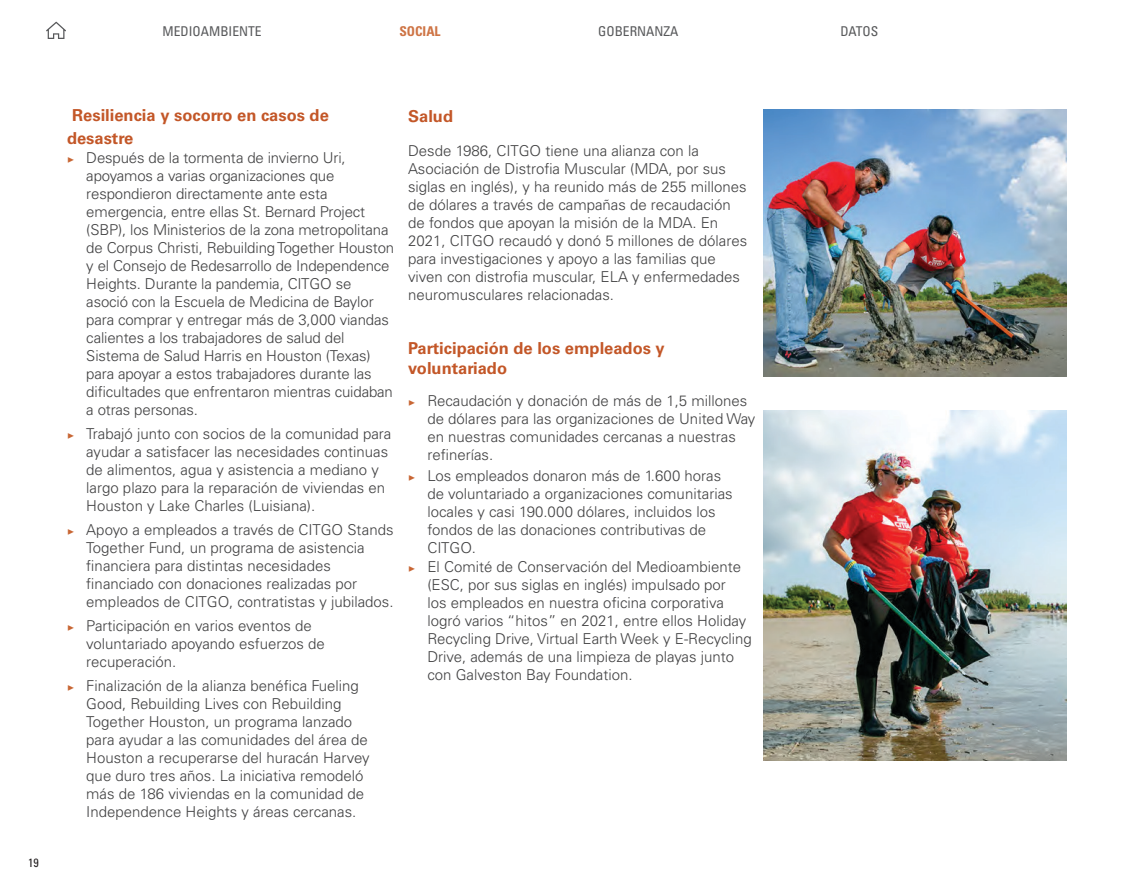
<style>
.page{position:relative;width:1134px;height:891px;background:#fff}
.page>*{position:absolute;margin:0;border:0;box-sizing:border-box;transform-origin:0 0}
.t1{font:700 16.5px/19.8px "Univers LT Std";color:#c35728}
.t2{font:300 15px/18px "Univers LT Std";color:#414142}
.t3{font:condensed 13.5px "Univers LT Std";color:#58595b}
.t4{font:700 condensed 13.5px "Univers LT Std";color:#ce7445}
.t5{font:condensed 12px "Univers LT Std";color:#231f20}
.s1{font-family:"Minion Pro";font-weight:400;font-size:12px;color:#c86634}
</style>
<div class="page">
<img style="left:764px;top:411px;width:302px;height:350px">
<img style="left:764px;top:110px;width:302px;height:267px">
<svg style="left:46px;top:22px;width:20px;height:17px"></svg>
<p class="t5" style="left:28px;top:855px;width:12px">19</p>
<p class="t3" style="left:163px;top:23px;width:100px">MEDIOAMBIENTE</p>
<p class="t4" style="left:399px;top:23px;width:43px">SOCIAL</p>
<p class="t3" style="left:598px;top:23px;width:82px">GOBERNANZA</p>
<p class="t3" style="left:840px;top:23px;width:40px">DATOS</p>
<p class="t1" style="left:72px;top:106px;width:258px">Resiliencia y socorro en casos de</p>
<p class="t1" style="left:408px;top:106px;width:46px">Salud</p>
<p class="t2" style="left:408px;top:142px;width:341px">Desde 1986, CITGO tiene una alianza con la Asociación de Distrofia Muscular (MDA, por sus siglas en inglés), y ha reunido más de 255 millones de dólares a través de campañas de recaudación de fondos que apoyan la misión de la MDA. En 2021, CITGO recaudó y donó 5 millones de dólares para investigaciones y apoyo a las familias que viven con distrofia muscular, ELA y enfermedades neuromusculares relacionadas.</p>
<p class="t1" style="left:67px;top:128px;width:68px">desastre</p>
<p class="t2" style="left:86px;top:149px;width:309px;text-indent:-19px"><span class="s1">▶</span> Después de la tormenta de invierno Uri, apoyamos a varias organizaciones que respondieron directamente ante esta emergencia, entre ellas St. Bernard Project (SBP), los Ministerios de la zona metropolitana de Corpus Christi, Rebuilding Together Houston y el Consejo de Redesarrollo de Independence Heights. Durante la pandemia, CITGO se asoció con la Escuela de Medicina de Baylor para comprar y entregar más de 3,000 viandas calientes a los trabajadores de salud del Sistema de Salud Harris en Houston (Texas) para apoyar a estos trabajadores durante las dificultades que enfrentaron mientras cuidaban a otras personas.</p>
<p class="t2" style="left:86px;top:425px;width:307px;text-indent:-19px"><span class="s1">▶</span> Trabajó junto con socios de la comunidad para ayudar a satisfacer las necesidades continuas de alimentos, agua y asistencia a mediano y largo plazo para la reparación de viviendas en Houston y Lake Charles (Luisiana).</p>
<p class="t2" style="left:86px;top:521px;width:309px;text-indent:-19px"><span class="s1">▶</span> Apoyo a empleados a través de CITGO Stands Together Fund, un programa de asistencia financiera para distintas necesidades financiado con donaciones realizadas por empleados de CITGO, contratistas y jubilados.</p>
<p class="t2" style="left:86px;top:617px;width:240px;text-indent:-19px"><span class="s1">▶</span> Participación en varios eventos de voluntariado apoyando esfuerzos de recuperación.</p>
<p class="t2" style="left:86px;top:677px;width:285px;text-indent:-19px"><span class="s1">▶</span> Finalización de la alianza benéfica Fueling Good, Rebuilding Lives con Rebuilding Together Houston, un programa lanzado para ayudar a las comunidades del área de Houston a recuperarse del huracán Harvey que duro tres años. La iniciativa remodeló más de 186 viviendas en la comunidad de Independence Heights y áreas cercanas.</p>
<p class="t1" style="left:408px;top:339px;width:258px">Participación de los empleados y voluntariado</p>
<p class="t2" style="left:427px;top:391px;width:330px;text-indent:-19px"><span class="s1">▶</span> Recaudación y donación de más de 1,5 millones de dólares para las organizaciones de United Way en nuestras comunidades cercanas a nuestras refinerías.</p>
<p class="t2" style="left:427px;top:466px;width:307px;text-indent:-19px"><span class="s1">▶</span> Los empleados donaron más de 1.600 horas de voluntariado a organizaciones comunitarias locales y casi 190.000 dólares, incluidos los fondos de las donaciones contributivas de CITGO.</p>
<p class="t2" style="left:427px;top:558px;width:326px;text-indent:-19px"><span class="s1">▶</span> El Comité de Conservación del Medioambiente (ESC, por sus siglas en inglés) impulsado por<br>los empleados en nuestra oficina corporativa logró varios “hitos” en 2021, entre ellos Holiday Recycling Drive, Virtual Earth Week y E-Recycling Drive, además de una limpieza de playas junto con Galveston Bay Foundation.</p>
</div>
